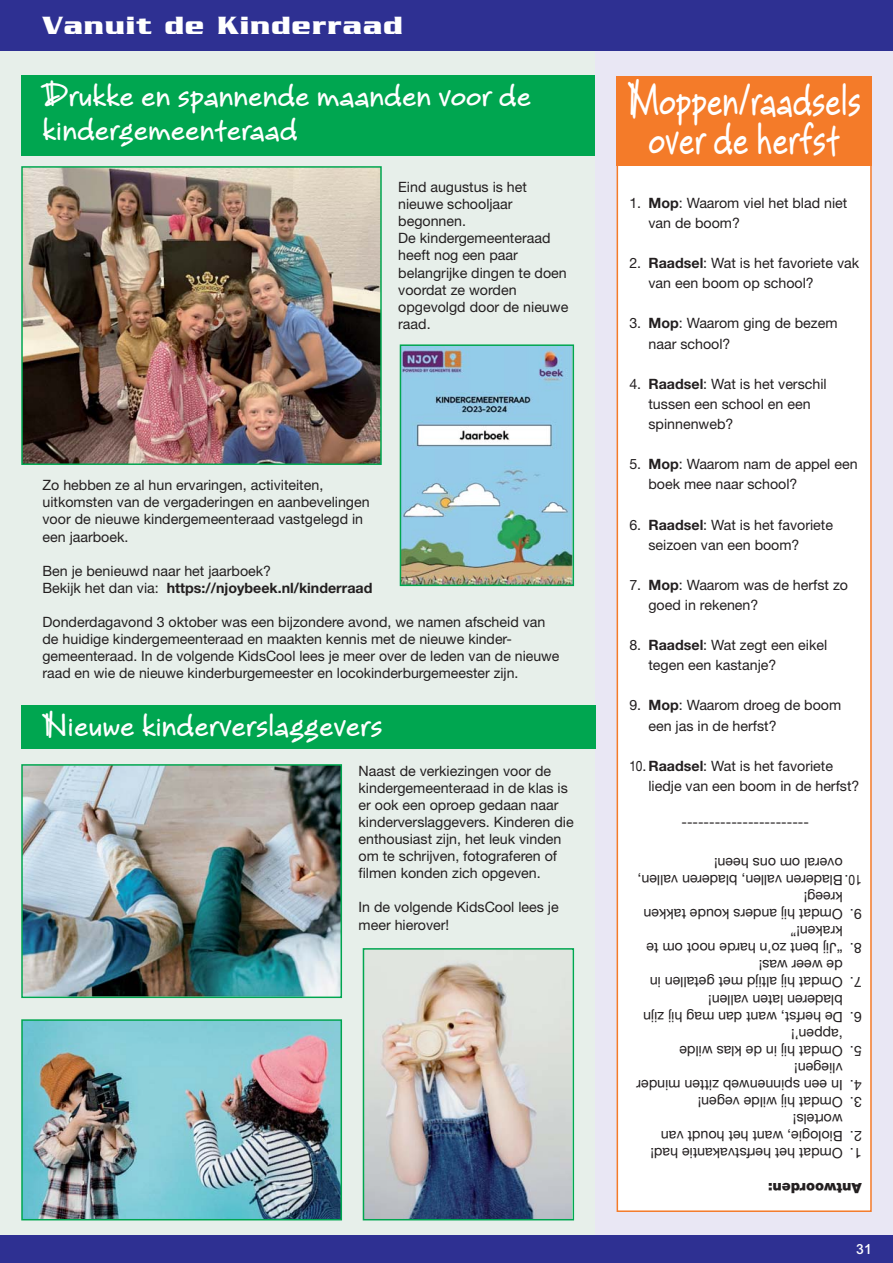
<style>
.page{position:relative;width:893px;height:1263px;background:#fff}
.page>*{position:absolute;margin:0;border:0;box-sizing:border-box;transform-origin:0 0}
.t1{font:700 46.5px/39px "Bruno JB Std";color:#fff;text-align:center;scale:.76 1}
.t2{font:700 33px/34px "Bruno JB Std";color:#fff}
.t3{font:700 27px "Serpentine";letter-spacing:.05em;color:#fff}
.t4{font:500 15px "Arial";color:#fff}
.t5{font:14.25px/17.1px "Helvetica Neue";color:#231f20}
.t6{font:14.25px/20.1px "Helvetica Neue";color:#231f20;scale:.84 1}
.t7{font:900 14.25px "Helvetica Neue";color:#231f20}
.s1{font-weight:700}
</style>
<div class="page">
<div style="left:0;top:43px;width:595px;height:1220px;background:#e7efea"></div>
<div style="left:21px;top:75px;width:574px;height:81px;background:#00a650"></div>
<hr style="left:0;top:1px;width:1px;height:1239px;background:#e9e7f4">
<div style="left:595px;top:1px;width:298px;height:1239px;background:#e9e7f4"></div>
<div style="left:0;top:0;width:893px;height:51px;background:#2e3092"></div>
<div style="left:0;top:1235px;width:893px;height:28px;background:#2e3092"></div>
<img style="left:24px;top:169px;width:355px;height:293px">
<div style="left:21px;top:166px;width:361px;height:299px;border:2px solid #00a650"></div>
<div style="left:21px;top:705px;width:574px;height:44px;background:#00a650"></div>
<img style="left:24px;top:767px;width:315px;height:228px">
<div style="left:21px;top:764px;width:321px;height:234px;border:2px solid #00a650"></div>
<img style="left:24px;top:1022px;width:315px;height:195px">
<div style="left:21px;top:1019px;width:321px;height:201px;border:2px solid #00a650"></div>
<img style="left:366px;top:951px;width:205px;height:266px">
<div style="left:363px;top:948px;width:211px;height:272px;border:2px solid #00a650"></div>
<img style="left:403px;top:347px;width:168px;height:236px">
<div style="left:400px;top:344px;width:174px;height:242px;border:2px solid #00a650"></div>
<div style="left:618px;top:78px;width:252px;height:1132px;background:#fff"></div>
<div style="left:617px;top:77px;width:255px;height:1135px;border:2px solid #f47b29"></div>
<div style="left:617px;top:77px;width:255px;height:89px;background:#f47b29"></div>
<h3 class="t3" style="left:43px;top:17px;width:361px">Vanuit de Kinderraad</h3>
<h2 class="t2" style="left:43px;top:81px;width:490px">Drukke en spannende maanden voor de kindergemeenteraad</h2>
<p class="t5" style="left:398px;top:180px;width:172px">Eind augustus is het nieuwe schooljaar begonnen.<br>De kindergemeenteraad heeft nog een paar belangrijke dingen te doen voordat ze worden opgevolgd door de nieuwe raad.</p>
<p class="t5" style="left:43px;top:478px;width:329px">Zo hebben ze al hun ervaringen, activiteiten, uitkomsten van de vergaderingen en aanbevelingen voor de nieuwe kindergemeenteraad vastgelegd in een jaarboek.</p>
<p class="t5" style="left:43px;top:563px;width:331px">Ben je benieuwd naar het jaarboek?<br>Bekijk het dan via: <span class="s1">https://njoybeek.nl/kinderraad</span></p>
<p class="t5" style="left:43px;top:615px;width:518px">Donderdagavond 3 oktober was een bijzondere avond, we namen afscheid van de huidige kindergemeenteraad en maakten kennis met de nieuwe kinder&shy;gemeenteraad. In de volgende KidsCool lees je meer over de leden van de nieuwe raad en wie de nieuwe kinderburgemeester en locokinderburgemeester zijn.</p>
<h2 class="t2" style="left:43px;top:711px;width:341px">Nieuwe kinderverslaggevers</h2>
<p class="t5" style="left:359px;top:763px;width:217px">Naast de verkiezingen voor de kindergemeenteraad in de klas is er ook een oproep gedaan naar kinderverslaggevers. Kinderen die enthousiast zijn, het leuk vinden om te schrijven, fotograferen of filmen konden zich opgeven.</p>
<p class="t5" style="left:359px;top:900px;width:202px">In de volgende KidsCool lees je meer hierover!</p>
<h1 class="t1" style="left:627px;top:84px;width:308px">Moppen/raadsels over de herfst</h1>
<p class="t5" style="left:648px;top:194px;width:200px;line-height:20.1px;text-indent:-19px">1. <span class="s1">Mop</span>: Waarom viel het blad niet van de boom?</p>
<p class="t5" style="left:648px;top:254px;width:212px;line-height:20.1px;text-indent:-19px">2. <span class="s1">Raadsel</span>: Wat is het favoriete vak van een boom op school?</p>
<p class="t5" style="left:648px;top:315px;width:191px;line-height:20.1px;text-indent:-19px">3. <span class="s1">Mop</span>: Waarom ging de bezem naar school?</p>
<p class="t5" style="left:648px;top:375px;width:180px;line-height:20.1px;text-indent:-19px">4. <span class="s1">Raadsel</span>: Wat is het verschil tussen een school en een spinnenweb?</p>
<p class="t5" style="left:648px;top:455px;width:211px;line-height:20.1px;text-indent:-19px">5. <span class="s1">Mop</span>: Waarom nam de appel een boek mee naar school?</p>
<p class="t5" style="left:648px;top:516px;width:186px;line-height:20.1px;text-indent:-19px">6. <span class="s1">Raadsel</span>: Wat is het favoriete seizoen van een boom?</p>
<p class="t5" style="left:648px;top:576px;width:201px;line-height:20.1px;text-indent:-19px">7. <span class="s1">Mop</span>: Waarom was de herfst zo goed in rekenen?</p>
<p class="t5" style="left:648px;top:636px;width:180px;line-height:20.1px;text-indent:-19px">8. <span class="s1">Raadsel</span>: Wat zegt een eikel tegen een kastanje?</p>
<p class="t5" style="left:648px;top:697px;width:194px;line-height:20.1px;text-indent:-19px">9. <span class="s1">Mop</span>: Waarom droeg de boom een jas in de herfst?</p>
<p class="t6" style="left:648px;top:757px;width:253px;text-indent:-19px">10.<span class="s1">Raadsel</span>: Wat is het favoriete liedje van een boom in de herfst?</p>
<p class="t5" style="left:681px;top:815px;width:129px">-----------------------</p>
<p class="t5" style="left:843px;top:870px;width:130px;rotate:-180deg">overal om ons heen!</p>
<p class="t6" style="left:862px;top:888px;width:269px;rotate:-180deg">10.Bladeren vallen, bladeren vallen,</p>
<p class="t5" style="left:843px;top:904px;width:41px;rotate:-180deg">kreeg!</p>
<p class="t5" style="left:862px;top:921px;width:220px;rotate:-180deg">9. Omdat hij anders koude takken</p>
<p class="t5" style="left:843px;top:955px;width:198px;text-indent:-19px;rotate:-180deg">8. “Jij bent zo’n harde noot om te kraken!”</p>
<p class="t5" style="left:843px;top:990px;width:194px;text-indent:-19px;rotate:-180deg">7. Omdat hij altijd met getallen in de weer was!</p>
<p class="t5" style="left:843px;top:1024px;width:201px;text-indent:-19px;rotate:-180deg">6. De herfst, want dan mag hij zijn bladeren laten vallen!</p>
<p class="t5" style="left:843px;top:1058px;width:165px;text-indent:-19px;rotate:-180deg">5. Omdat hij in de klas wilde ‘appen’!</p>
<p class="t5" style="left:843px;top:1092px;width:208px;text-indent:-19px;rotate:-180deg">4. In een spinnenweb zitten minder vliegen!</p>
<p class="t5" style="left:862px;top:1109px;width:166px;rotate:-180deg">3. Omdat hij wilde vegen!</p>
<p class="t5" style="left:843px;top:1143px;width:183px;text-indent:-19px;rotate:-180deg">2. Biologie, want het houdt van wortels!</p>
<p class="t5" style="left:862px;top:1161px;width:213px;rotate:-180deg">1. Omdat het herfstvakantie had!</p>
<p class="t7" style="left:862px;top:1193px;width:95px;rotate:-180deg">Antwoorden:</p>
<p class="t4" style="left:856px;top:1244px;width:17px">31</p>
</div>
